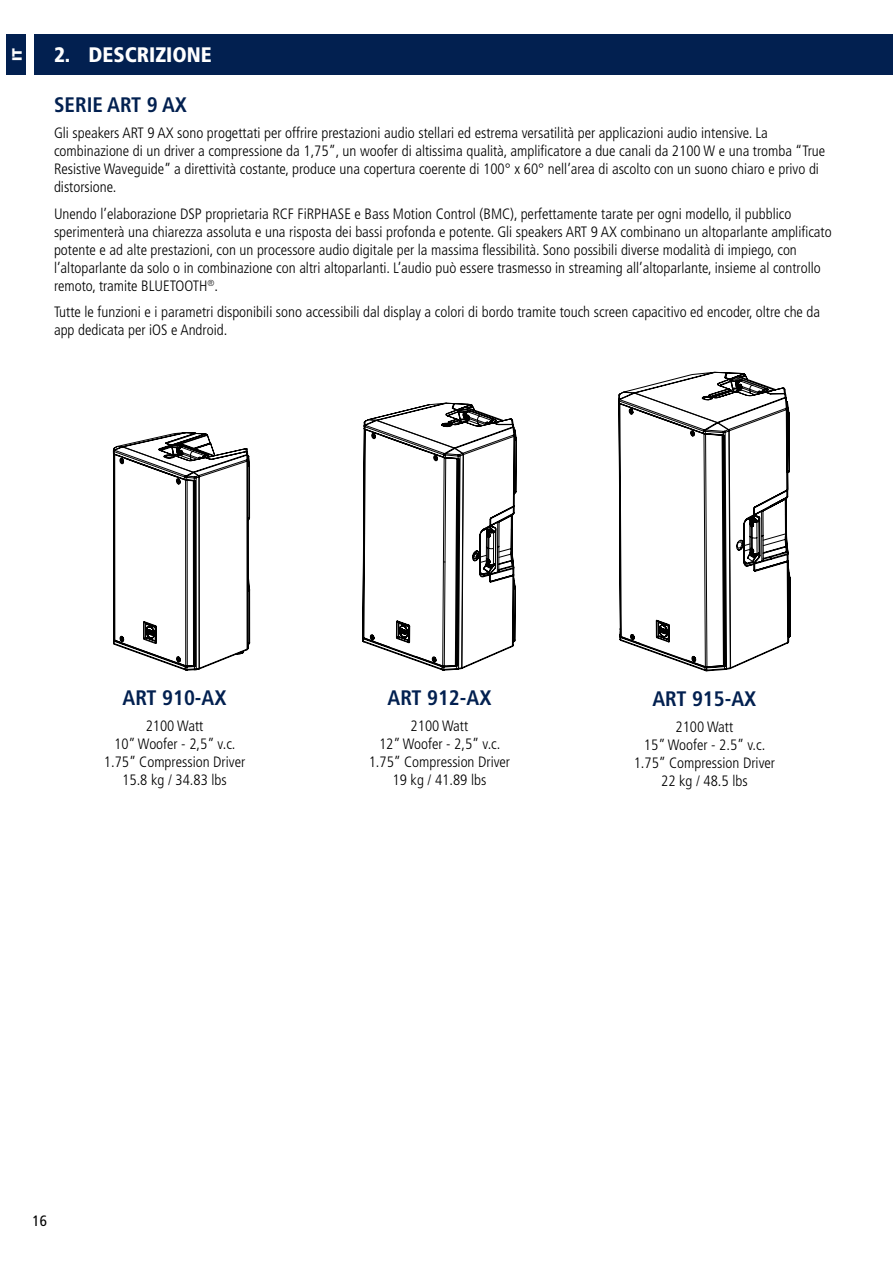
<style>
.page{position:relative;width:893px;height:1263px;background:#fff}
.page>*{position:absolute;margin:0;border:0;box-sizing:border-box;transform-origin:0 0}
.t1{font:700 condensed 21px "Frutiger LT Std";color:#022050}
.t2{font:900 condensed 21px "Frutiger LT Std";color:#fff}
.t3{font:300 condensed 15px/18px "Frutiger LT Std";color:#000}
.t4{font:condensed 15px "Frutiger LT Std";color:#000}
.t5{font:900 13.5px "Gotham";color:#fff}
</style>
<div class="page">
<div style="left:6px;top:34px;width:20px;height:41px;background:#022050"></div>
<div style="left:34px;top:34px;width:859px;height:41px;background:#022050"></div>
<svg style="left:117px;top:432px;width:133px;height:238px"></svg>
<svg style="left:363px;top:419px;width:4px;height:225px"></svg>
<svg style="left:367px;top:402px;width:150px;height:269px"></svg>
<svg style="left:619px;top:391px;width:4px;height:251px"></svg>
<svg style="left:623px;top:371px;width:168px;height:301px"></svg>
<p class="t5" style="left:8px;top:61px;width:15px;rotate:-90deg">IT</p>
<h1 class="t2" style="left:54px;top:42px;width:159px">2. DESCRIZIONE</h1>
<h1 class="t1" style="left:54px;top:92px;width:134px">SERIE ART 9 AX</h1>
<p class="t3" style="left:54px;top:124px;width:773px">Gli speakers ART 9 AX sono progettati per offrire prestazioni audio stellari ed estrema versatilità per applicazioni audio intensive. La combinazione di un driver a compressione da 1,75”, un woofer di altissima qualità, amplificatore a due canali da 2100 W e una tromba “True Resistive Waveguide” a direttività costante, produce una copertura coerente di 100° x 60° nell’area di ascolto con un suono chiaro e privo di distorsione.</p>
<p class="t3" style="left:54px;top:205px;width:779px">Unendo l’elaborazione DSP proprietaria RCF FiRPHASE e Bass Motion Control (BMC), perfettamente tarate per ogni modello, il pubblico sperimenterà una chiarezza assoluta e una risposta dei bassi profonda e potente. Gli speakers ART 9 AX combinano un altoparlante amplificato potente e ad alte prestazioni, con un processore audio digitale per la massima flessibilità. Sono possibili diverse modalità di impiego, con l’altoparlante da solo o in combinazione con altri altoparlanti. L’audio può essere trasmesso in streaming all’altoparlante, insieme al controllo remoto, tramite BLUETOOTH<sup>®</sup>.</p>
<p class="t3" style="left:54px;top:303px;width:768px">Tutte le funzioni e i parametri disponibili sono accessibili dal display a colori di bordo tramite touch screen capacitivo ed encoder, oltre che da app dedicata per iOS e Android.</p>
<h1 class="t1" style="left:123px;top:685px;width:105px">ART 910-AX</h1>
<p class="t3" style="left:104px;top:717px;width:143px;text-align:center">2100 Watt<br>10” Woofer - 2,5” v.c.<br>1.75” Compression Driver<br>15.8 kg / 34.83 lbs</p>
<h1 class="t1" style="left:388px;top:685px;width:105px">ART 912-AX</h1>
<p class="t3" style="left:369px;top:717px;width:143px;text-align:center">2100 Watt<br>12” Woofer - 2,5” v.c.<br>1.75” Compression Driver<br>19 kg / 41.89 lbs</p>
<h1 class="t1" style="left:652px;top:686px;width:105px">ART 915-AX</h1>
<p class="t3" style="left:634px;top:718px;width:143px;text-align:center">2100 Watt<br>15” Woofer - 2.5” v.c.<br>1.75” Compression Driver<br>22 kg / 48.5 lbs</p>
<p class="t4" style="left:33px;top:1211px;width:16px">16</p>
</div>
